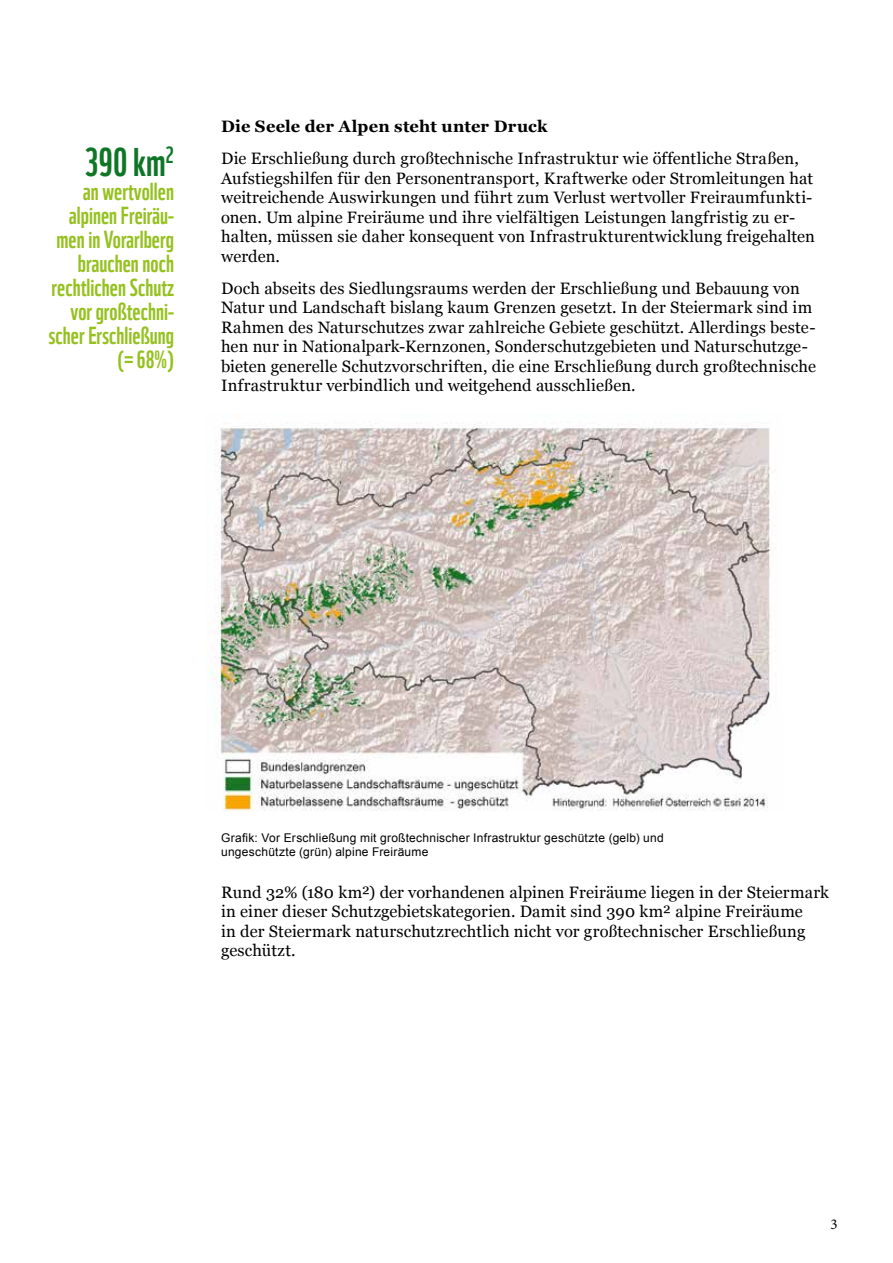
<style>
.page{position:relative;width:893px;height:1263px;background:#fff}
.page>*{position:absolute;margin:0;border:0;box-sizing:border-box;transform-origin:0 0}
.t1{font:39px "WWF";color:#107627}
.t2{font:24px/24px "WWF";color:#95c11f;text-align:right}
.t3{font:16.5px/19.5px "Georgia";letter-spacing:.01em;color:#000}
.t4{font:700 16.5px "Georgia";letter-spacing:.01em;color:#000}
.t5{font:15px "Minion Pro";color:#000}
.t6{font:12px/13.5px "Arial";letter-spacing:.02em;color:#000}
</style>
<div class="page">
<img style="left:208px;top:423px;width:564px;height:388px">
<h1 class="t1" style="left:84px;top:131px;width:91px">390 km<sup>2</sup></h1>
<h2 class="t2" style="left:49px;top:177px;width:127px">an wertvollen alpinen Freiräu&shy;men in Vorarlberg brauchen noch rechtlichen Schutz vor großtechni&shy;scher Erschließung (= 68%)</h2>
<p class="t4" style="left:221px;top:116px;width:328px">Die Seele der Alpen steht unter Druck</p>
<p class="t3" style="left:221px;top:149px;width:595px">Die Erschließung durch großtechnische Infrastruktur wie öffentliche Straßen, Aufstiegshilfen für den Personentransport, Kraftwerke oder Stromleitungen hat weitreichende Auswirkungen und führt zum Verlust wertvoller Freiraumfunkti&shy;onen. Um alpine Freiräume und ihre vielfältigen Leistungen langfristig zu er&shy;halten, müssen sie daher konsequent von Infrastrukturentwicklung freigehalten werden.</p>
<p class="t3" style="left:221px;top:279px;width:596px">Doch abseits des Siedlungsraums werden der Erschließung und Bebauung von Natur und Landschaft bislang kaum Grenzen gesetzt. In der Steiermark sind im Rahmen des Naturschutzes zwar zahlreiche Gebiete geschützt. Allerdings beste&shy;hen nur in Nationalpark-Kernzonen, Sonderschutzgebieten und Naturschutzge&shy;bieten generelle Schutzvorschriften, die eine Erschließung durch großtechnische Infrastruktur verbindlich und weitgehend ausschließen.</p>
<p class="t6" style="left:221px;top:831px;width:444px">Grafik: Vor Erschließung mit großtechnischer Infrastruktur geschützte (gelb) und ungeschützte (grün) alpine Freiräume</p>
<p class="t3" style="left:221px;top:883px;width:609px">Rund 32% (180 km²) der vorhandenen alpinen Freiräume liegen in der Steiermark in einer dieser Schutzgebietskategorien. Damit sind 390 km² alpine Freiräume<br>in der Steiermark naturschutzrechtlich nicht vor großtechnischer Erschließung geschützt.</p>
<p class="t5" style="left:830px;top:1214px;width:9px">3</p>
</div>
